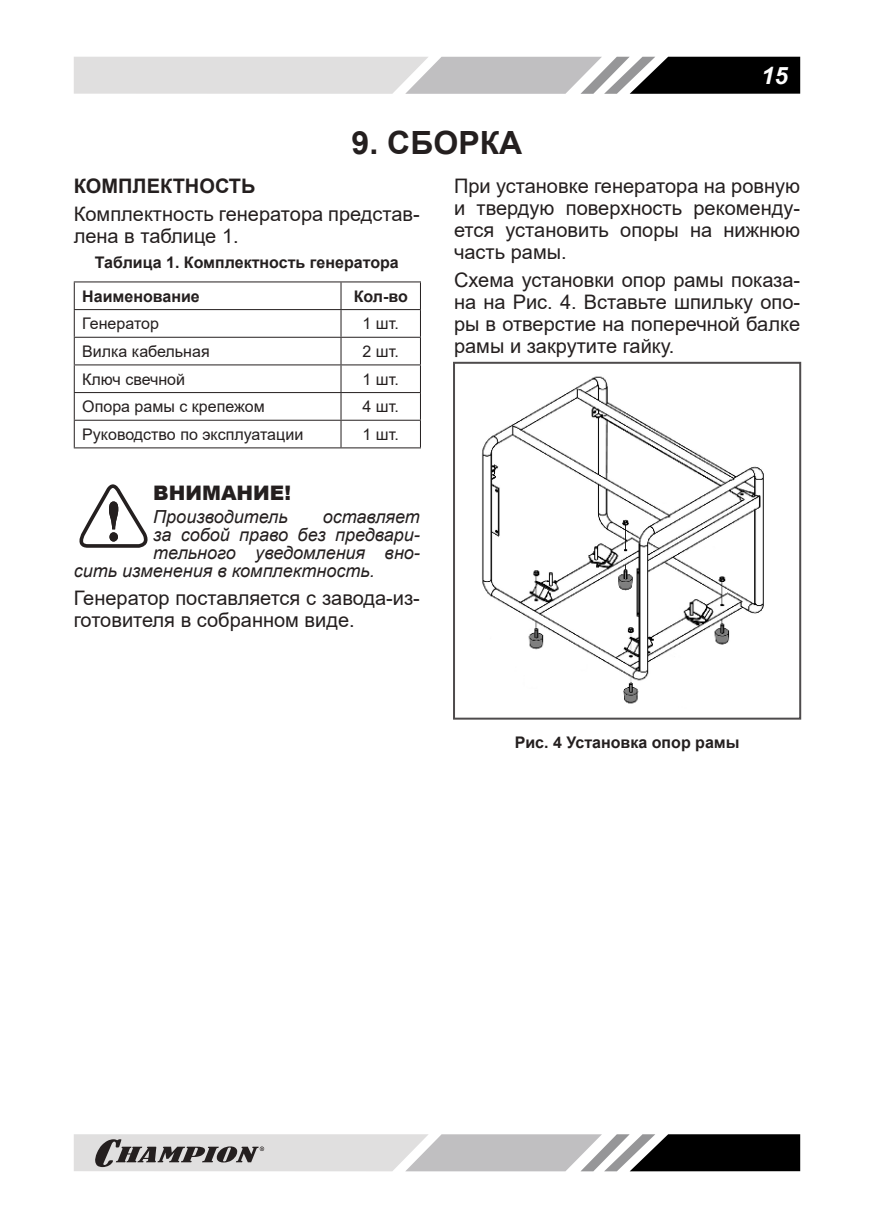
<style>
.page{position:relative;width:874px;height:1225px;background:#fff}
.page>*{position:absolute;margin:0;border:0;box-sizing:border-box;transform-origin:0 0}
.t1{font:700 32px "Arial";color:#241f1f}
.t2{font:italic 700 24px "Arial";color:#fff}
.t3{font:20px/22px "Arial";color:#241f1f}
.t4{font:700 20px "Arial";color:#241f1f}
.t5{font:900 20px "Arial";color:#241f1f}
.t6{font:italic 18px "Arial";color:#241f1f}
.t7{font:16px "Arial";color:#241f1f}
.t8{font:700 16px/33.8px "Arial";color:#241f1f}
</style>
<div class="page">
<svg style="left:74px;top:57px;width:725px;height:37px;background:#aaa"></svg>
<svg style="left:74px;top:1134px;width:725px;height:37px;background:#9f9e9e"></svg>
<hr style="left:74px;top:281px;width:267px;height:1px;background:#241f1f">
<hr style="left:341px;top:281px;width:80px;height:1px;background:#241f1f">
<hr style="left:74px;top:309px;width:267px;height:1px;background:#241f1f">
<hr style="left:341px;top:309px;width:80px;height:1px;background:#241f1f">
<hr style="left:74px;top:337px;width:267px;height:1px;background:#241f1f">
<hr style="left:341px;top:337px;width:80px;height:1px;background:#241f1f">
<hr style="left:74px;top:364px;width:267px;height:1px;background:#241f1f">
<hr style="left:341px;top:364px;width:80px;height:1px;background:#241f1f">
<hr style="left:74px;top:392px;width:267px;height:1px;background:#241f1f">
<hr style="left:341px;top:392px;width:80px;height:1px;background:#241f1f">
<hr style="left:74px;top:420px;width:267px;height:1px;background:#241f1f">
<svg style="left:74px;top:282px;width:1px;height:165px"></svg>
<hr style="left:341px;top:420px;width:80px;height:1px;background:#241f1f">
<svg style="left:340px;top:282px;width:1px;height:165px"></svg>
<svg style="left:420px;top:282px;width:1px;height:165px"></svg>
<hr style="left:74px;top:447px;width:267px;height:1px;background:#241f1f">
<hr style="left:341px;top:447px;width:80px;height:1px;background:#241f1f">
<svg style="left:79px;top:484px;width:69px;height:64px"></svg>
<div style="left:453px;top:362px;width:347px;height:357px;border:2px solid #4e4b4c"></div>
<img style="left:482px;top:376px;width:282px;height:328px">
<h1 class="t1" style="left:351px;top:120px;width:172px">9. СБОРКА</h1>
<p class="t2" style="left:760px;top:67px;width:28px">15</p>
<p class="t4" style="left:74px;top:172px;width:183px">КОМПЛЕКТНОСТЬ</p>
<p class="t3" style="left:74px;top:203px;width:347px">Комплектность генератора представ&shy;лена в таблице 1.</p>
<p class="t8" style="left:82px;top:245px;width:318px;text-indent:13px">Таблица 1. Комплектность генератора<br>Наименование</p>
<p class="t8" style="left:353px;top:279px;width:56px">Кол-во</p>
<p class="t7" style="left:82px;top:313px;width:78px">Генератор</p>
<p class="t7" style="left:362px;top:313px;width:38px">1 шт.</p>
<p class="t7" style="left:82px;top:340px;width:129px">Вилка кабельная</p>
<p class="t7" style="left:362px;top:340px;width:38px">2 шт.</p>
<p class="t7" style="left:82px;top:368px;width:104px">Ключ свечной</p>
<p class="t7" style="left:362px;top:368px;width:38px">1 шт.</p>
<p class="t7" style="left:82px;top:395px;width:184px">Опора рамы с крепежом</p>
<p class="t7" style="left:362px;top:395px;width:38px">4 шт.</p>
<p class="t7" style="left:82px;top:423px;width:222px">Руководство по эксплуатации</p>
<p class="t7" style="left:362px;top:423px;width:38px">1 шт.</p>
<p class="t5" style="left:153px;top:478px;width:139px">ВНИМАНИЕ!</p>
<p class="t6" style="left:153px;top:505px;width:136px">Производитель</p>
<p class="t6" style="left:322px;top:505px;width:99px">оставляет</p>
<p class="t6" style="left:153px;top:523px;width:268px">за собой право без предвари-</p>
<p class="t6" style="left:153px;top:541px;width:268px">тельного уведомления вно-</p>
<p class="t6" style="left:74px;top:559px;width:302px">сить изменения в комплектность.</p>
<p class="t3" style="left:74px;top:587px;width:347px">Генератор поставляется с завода-из&shy;готовителя в собранном виде.</p>
<p class="t3" style="left:454px;top:175px;width:347px;text-align:justify">При установке генератора на ровную и твердую поверхность рекоменду&shy;ется установить опоры на нижнюю часть рамы.</p>
<p class="t3" style="left:454px;top:269px;width:347px;text-align:justify">Схема установки опор рамы показа&shy;на на Рис. 4. Вставьте шпильку опо&shy;ры в отверстие на поперечной балке рамы и закрутите гайку.</p>
<p class="t8" style="left:514px;top:726px;width:226px">Рис. 4 Установка опор рамы</p>
</div>
